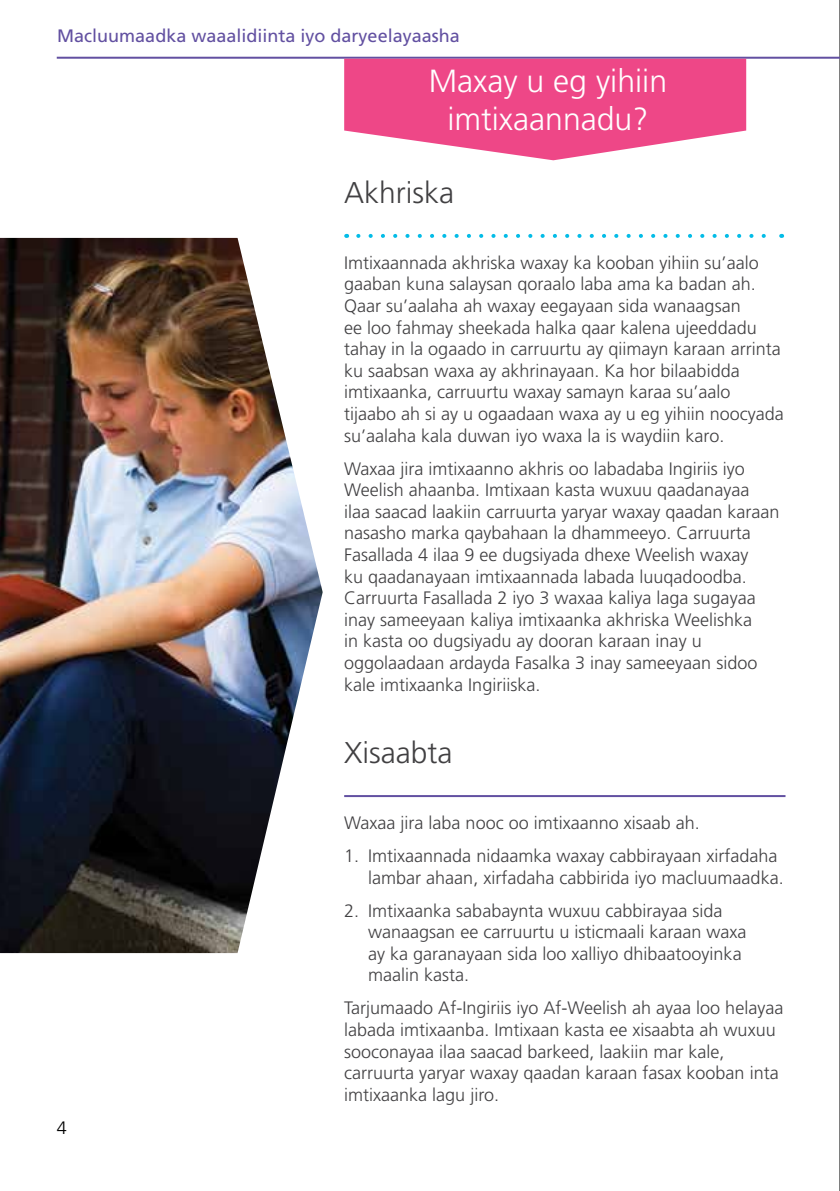
<style>
.page{position:relative;width:840px;height:1191px;background:#fff}
.page>*{position:absolute;margin:0;border:0;box-sizing:border-box;transform-origin:0 0}
.t1{font:300 32px/38.4px "Frutiger LT Std";color:#fff;text-align:center}
.t2{font:300 30px "Frutiger LT Std";color:#414042}
.t3{font:300 18px/21.6px "Frutiger LT Std";color:#414042}
.t4{font:18px "Frutiger LT Std";color:#6250a1}
.t5{font:300 18px "Frutiger LT Std";color:#000}
</style>
<div class="page">
<hr style="left:839px;top:0;width:1px;height:1191px;background:#000">
<hr style="left:57px;top:57px;width:782px;height:2px;background:#6250a1">
<img style="left:0;top:238px;width:322px;height:715px">
<svg style="left:344px;top:59px;width:401px;height:101px;fill:#ee4787"></svg>
<svg style="left:358px;top:234px;width:408px;height:4px"></svg>
<hr style="left:344px;top:795px;width:441px;height:2px;background:#6250a1">
<p class="t4" style="left:57px;top:25px;width:404px">Macluumaadka waaalidiinta iyo daryeelayaasha</p>
<h1 class="t1" style="left:428px;top:62px;width:240px">Maxay u eg yihiin imtixaannadu?</h1>
<h2 class="t2" style="left:344px;top:176px;width:112px">Akhriska</h2>
<p class="t3" style="left:344px;top:252px;width:441px">Imtixaannada akhriska waxay ka kooban yihiin su’aalo gaaban kuna salaysan qoraalo laba ama ka badan ah.<br>Qaar su’aalaha ah waxay eegayaan sida wanaagsan<br>ee loo fahmay sheekada halka qaar kalena ujeeddadu tahay in la ogaado in carruurtu ay qiimayn karaan arrinta ku saabsan waxa ay akhrinayaan. Ka hor bilaabidda imtixaanka, carruurtu waxay samayn karaa su’aalo tijaabo ah si ay u ogaadaan waxa ay u eg yihiin noocyada su’aalaha kala duwan iyo waxa la is waydiin karo.</p>
<p class="t3" style="left:344px;top:458px;width:436px">Waxaa jira imtixaanno akhris oo labadaba Ingiriis iyo Weelish ahaanba. Imtixaan kasta wuxuu qaadanayaa ilaa saacad laakiin carruurta yaryar waxay qaadan karaan nasasho marka qaybahaan la dhammeeyo. Carruurta Fasallada 4 ilaa 9 ee dugsiyada dhexe Weelish waxay<br>ku qaadanayaan imtixaannada labada luuqadoodba.<br>Carruurta Fasallada 2 iyo 3 waxaa kaliya laga sugayaa inay sameeyaan kaliya imtixaanka akhriska Weelishka<br>in kasta oo dugsiyadu ay dooran karaan inay u oggolaadaan ardayda Fasalka 3 inay sameeyaan sidoo kale imtixaanka Ingiriiska.</p>
<h2 class="t2" style="left:344px;top:736px;width:110px">Xisaabta</h2>
<p class="t5" style="left:57px;top:1117px;width:12px">4</p>
<p class="t3" style="left:344px;top:812px;width:357px">Waxaa jira laba nooc oo imtixaanno xisaab ah.</p>
<p class="t3" style="left:368px;top:845px;width:417px;text-indent:-24px">1. Imtixaannada nidaamka waxay cabbirayaan xirfadaha lambar ahaan, xirfadaha cabbirida iyo macluumaadka.</p>
<p class="t3" style="left:368px;top:899px;width:380px;text-indent:-24px">2. Imtixaanka sababaynta wuxuu cabbirayaa sida wanaagsan ee carruurtu u isticmaali karaan waxa ay ka garanayaan sida loo xalliyo dhibaatooyinka maalin kasta.</p>
<p class="t3" style="left:344px;top:997px;width:440px">Tarjumaado Af-Ingiriis iyo Af-Weelish ah ayaa loo helayaa labada imtixaanba. Imtixaan kasta ee xisaabta ah wuxuu sooconayaa ilaa saacad barkeed, laakiin mar kale, carruurta yaryar waxay qaadan karaan fasax kooban inta imtixaanka lagu jiro.</p>
</div>
